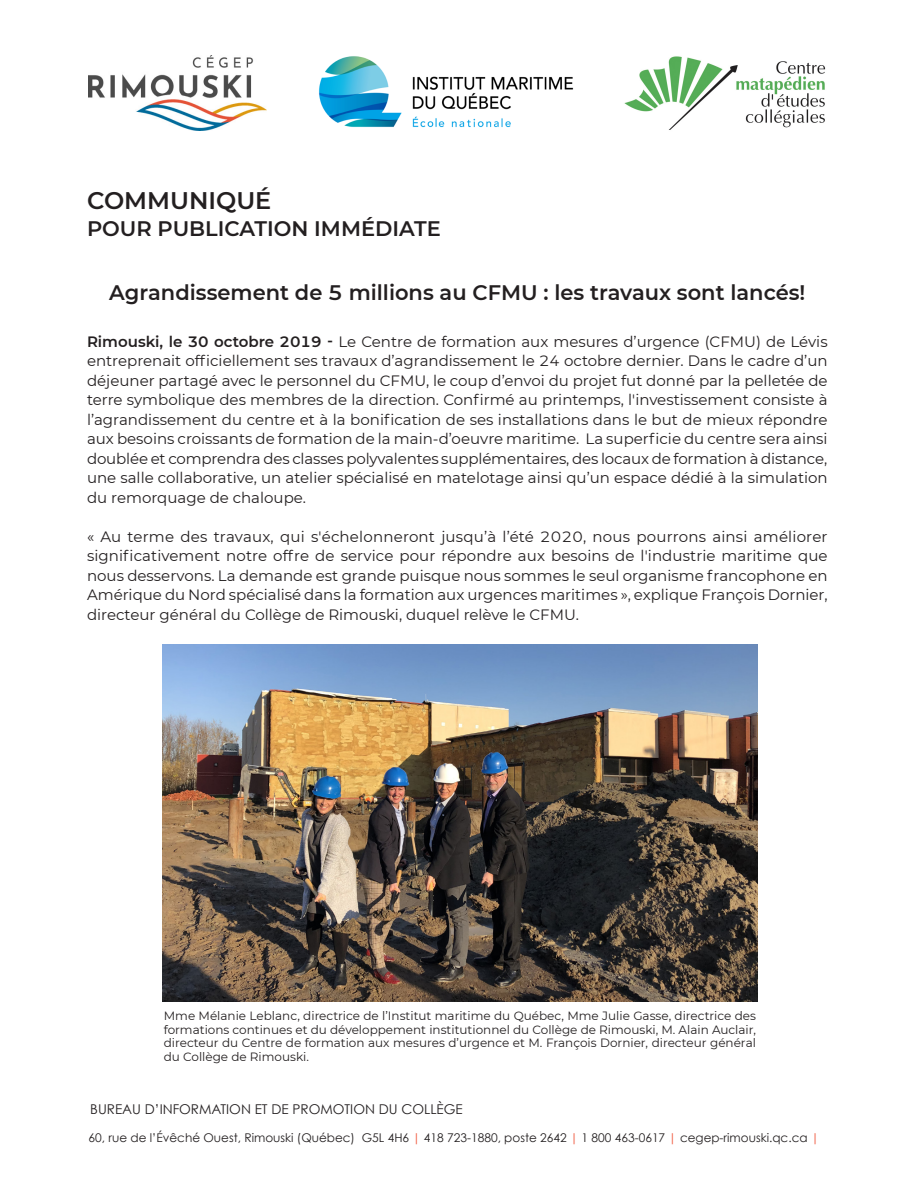
<style>
.page{position:relative;width:918px;height:1188px;background:#fff}
.page>*{position:absolute;margin:0;border:0;box-sizing:border-box;transform-origin:0 0}
.Texte_Comm{font:600 24px "Montserrat";color:#231f20}
.Titre_Comm{font:600 21px "Montserrat";color:#231f20}
.Texte_Comm-2{font:600 21px "Montserrat";color:#231f20}
.Titre_Comm-2{font:15px/19.5px "Montserrat";color:#231f20;text-align:justify}
.t1{font:13.5px "Century Gothic";color:#231f20}
.Titre_Comm-3{font:12px/13.5px "Montserrat";color:#231f20;text-align:justify}
.t2{font:12px "Century Gothic";color:#231f20}
.s1{font-weight:600}
.s2{color:#f0593e}
</style>
<div class="page">
<img style="left:88px;top:56px;width:178px;height:75px">
<img style="left:318px;top:56px;width:256px;height:72px">
<img style="left:624px;top:56px;width:202px;height:74px">
<img style="left:162px;top:644px;width:595px;height:357px">
<p class="Texte_Comm" style="left:87px;top:183px;width:186px">COMMUNIQUÉ</p>
<p class="Texte_Comm-2" style="left:87px;top:213px;width:355px">POUR PUBLICATION IMMÉDIATE</p>
<p class="Titre_Comm" style="left:109px;top:278px;width:698px">Agrandissement de 5 millions au CFMU : les travaux sont lancés!</p>
<p class="Titre_Comm-2" style="left:87px;top:331px;width:742px"><span class="s1">Rimouski, le 30 octobre 2019 -</span> Le Centre de formation aux mesures d’urgence (CFMU) de Lévis entreprenait officiellement ses travaux d’agrandissement le 24 octobre dernier. Dans le cadre d’un déjeuner partagé avec le personnel du CFMU, le coup d’envoi du projet fut donné par la pelletée de terre symbolique des membres de la direction. Confirmé au printemps, l'investissement consiste à l’agrandissement du centre et à la bonification de ses installations dans le but de mieux répondre aux besoins croissants de formation de la main-d’oeuvre maritime. La superficie du centre sera ainsi doublée et comprendra des classes polyvalentes supplémentaires, des locaux de formation à distance, une salle collaborative, un atelier spécialisé en matelotage ainsi qu’un espace dédié à la simulation du remorquage de chaloupe.</p>
<p class="Titre_Comm-2" style="left:87px;top:526px;width:742px">« Au terme des travaux, qui s'échelonneront jusqu’à l’été 2020, nous pourrons ainsi améliorer significativement notre offre de service pour répondre aux besoins de l'industrie maritime que nous desservons. La demande est grande puisque nous sommes le seul organisme francophone en Amérique du Nord spécialisé dans la formation aux urgences maritimes », explique François Dornier, directeur général du Collège de Rimouski, duquel relève le CFMU.</p>
<p class="Titre_Comm-3" style="left:164px;top:1009px;width:594px">Mme Mélanie Leblanc, directrice de l’Institut maritime du Québec, Mme Julie Gasse, directrice des formations continues et du développement institutionnel du Collège de Rimouski, M. Alain Auclair, directeur du Centre de formation aux mesures d’urgence et M. François Dornier, directeur général du Collège de Rimouski.</p>
<p class="t1" style="left:90px;top:1100px;width:374px">BUREAU D’INFORMATION ET DE PROMOTION DU COLLÈGE</p>
<p class="t2" style="left:88px;top:1130px;width:732px">60, rue de l’Évêché Ouest, Rimouski (Québec) G5L 4H6 <span class="s2">|</span> 418 723-1880, poste 2642 <span class="s2">|</span> 1 800 463-0617 <span class="s2">|</span> cegep-rimouski.qc.ca <span class="s2">|</span></p>
</div>
